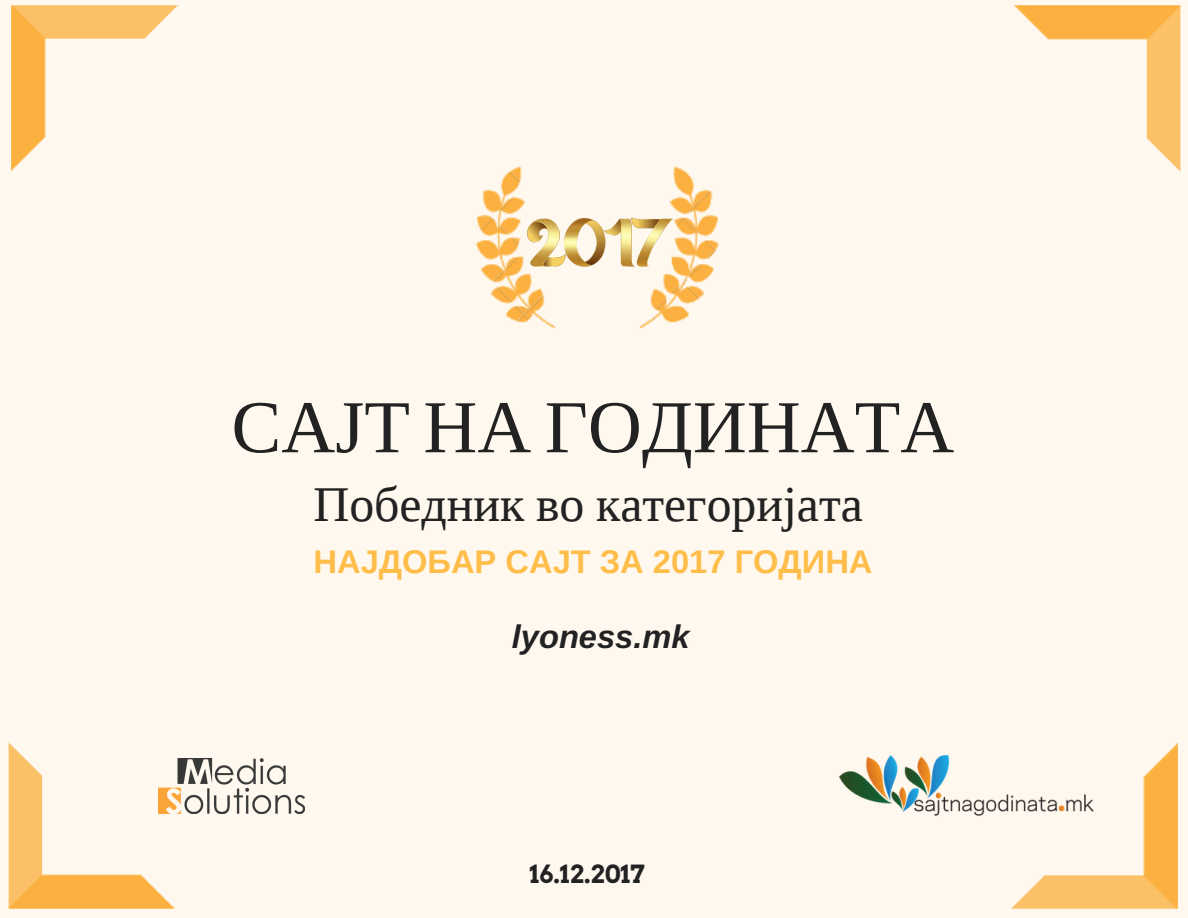
<style>
.page{position:relative;width:1188px;height:918px;background:#fff8ef}
.page>*{position:absolute;margin:0;border:0;box-sizing:border-box;transform-origin:0 0}
.t1{font:74.7px "Liberation Serif";color:#222}
.t2{font:49.8px "Liberation Serif";color:#222}
.t3{font:700 32.7px "Liberation Sans";color:#ffbd4a}
.t4{font:italic 700 32.7px "Arimo";color:#222}
.t5{font:700 24.9px "Arvo";color:#222}
.s1{font-family:"Arimo"}
</style>
<div class="page">
<img style="left:8px;top:742px;width:1170px;height:167px">
<img style="left:11px;top:5px;width:1170px;height:167px">
<img style="left:456px;top:156px;width:276px;height:173px">
<img style="left:159px;top:758px;width:146px;height:55px">
<img style="left:839px;top:753px;width:260px;height:65px">
<img style="left:526px;top:217px;width:148px;height:51px">
<h1 class="t1" style="left:231px;top:386px;width:724px">САЈТ НА ГОДИНАТА</h1>
<h2 class="t2" style="left:313px;top:477px;width:551px">Победник во категоријата</h2>
<p class="t3" style="left:314px;top:543px;width:560px">НАЈДОБАР САЈТ ЗА <span class="s1">2017</span> ГОДИНА</p>
<p class="t4" style="left:512px;top:618px;width:179px">lyoness.mk</p>
<p class="t5" style="left:530px;top:859px;width:117px">16.12.2017</p>
</div>
